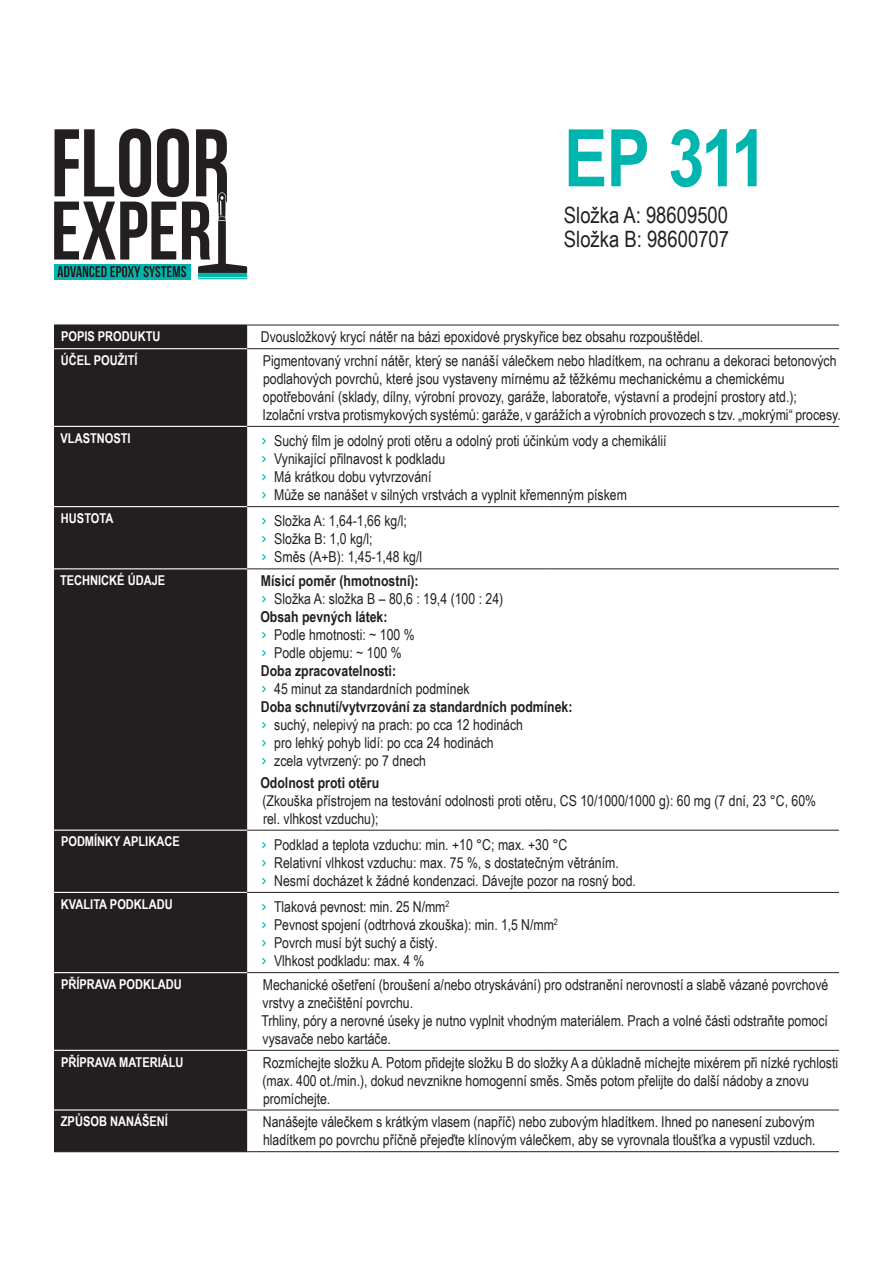
<style>
.page{position:relative;width:893px;height:1263px;background:#fff}
.page>*{position:absolute;margin:0;border:0;box-sizing:border-box;transform-origin:0 0}
.t1{font:700 79.5px "Arial Narrow";color:#00b5ae}
.t2{font:22.5px "Arial Narrow";color:#231f20}
.t3{font:15px/18px "Arial Narrow";color:#231f20}
.t4{font:700 15px "Arial Narrow";color:#231f20}
.t5{font:700 13.5px "Arial Narrow";color:#fff}
.s1{font-family:"Gravur";font-stretch:condensed;color:#00b5ae}
</style>
<div class="page">
<div style="left:54px;top:326px;width:193px;height:825px;background:#231f20"></div>
<hr style="left:54px;top:324px;width:193px;height:2px;background:#231f20">
<hr style="left:54px;top:348px;width:193px;height:1px;background:#fff">
<hr style="left:54px;top:426px;width:193px;height:1px;background:#fff">
<hr style="left:54px;top:506px;width:193px;height:1px;background:#fff">
<hr style="left:54px;top:568px;width:193px;height:1px;background:#fff">
<hr style="left:54px;top:830px;width:193px;height:1px;background:#fff">
<hr style="left:54px;top:892px;width:193px;height:1px;background:#fff">
<hr style="left:54px;top:972px;width:193px;height:1px;background:#fff">
<hr style="left:54px;top:1050px;width:193px;height:1px;background:#fff">
<hr style="left:54px;top:1109px;width:193px;height:1px;background:#fff">
<hr style="left:54px;top:1151px;width:193px;height:1px;background:#231f20">
<hr style="left:247px;top:325px;width:302px;height:1px;background:#231f20">
<hr style="left:549px;top:325px;width:290px;height:1px;background:#231f20">
<hr style="left:247px;top:348px;width:302px;height:1px;background:#231f20">
<hr style="left:549px;top:348px;width:290px;height:1px;background:#231f20">
<hr style="left:247px;top:426px;width:302px;height:1px;background:#231f20">
<hr style="left:549px;top:426px;width:290px;height:1px;background:#231f20">
<hr style="left:247px;top:506px;width:302px;height:1px;background:#231f20">
<hr style="left:549px;top:506px;width:290px;height:1px;background:#231f20">
<hr style="left:247px;top:568px;width:302px;height:1px;background:#231f20">
<hr style="left:549px;top:568px;width:290px;height:1px;background:#231f20">
<hr style="left:247px;top:830px;width:302px;height:1px;background:#231f20">
<hr style="left:549px;top:830px;width:290px;height:1px;background:#231f20">
<hr style="left:247px;top:892px;width:302px;height:1px;background:#231f20">
<hr style="left:549px;top:892px;width:290px;height:1px;background:#231f20">
<hr style="left:247px;top:972px;width:302px;height:1px;background:#231f20">
<hr style="left:549px;top:972px;width:290px;height:1px;background:#231f20">
<hr style="left:247px;top:1050px;width:302px;height:1px;background:#231f20">
<hr style="left:549px;top:1050px;width:290px;height:1px;background:#231f20">
<hr style="left:247px;top:1109px;width:302px;height:1px;background:#231f20">
<hr style="left:549px;top:1109px;width:290px;height:1px;background:#231f20">
<hr style="left:247px;top:1151px;width:302px;height:1px;background:#231f20">
<hr style="left:549px;top:1151px;width:290px;height:1px;background:#231f20">
<div style="left:54px;top:264px;width:137px;height:16px;background:#00b5ae"></div>
<hr style="left:198px;top:278px;width:49px;height:1px;background:#00b5ae">
<svg style="left:54px;top:129px;width:193px;height:148px"></svg>
<p class="t1" style="left:564px;top:98px;width:205px">EP 311</p>
<p class="t2" style="left:564px;top:199px;width:166px">Složka A: 98609500</p>
<p class="t2" style="left:564px;top:223px;width:167px">Složka B: 98600707</p>
<p class="t5" style="left:61px;top:326px;width:101px">POPIS PRODUKTU</p>
<p class="t3" style="left:261px;top:327px;width:444px">Dvousložkový krycí nátěr na bázi epoxidové pryskyřice bez obsahu rozpouštědel.</p>
<p class="t5" style="left:61px;top:350px;width:78px">ÚČEL POUŽITÍ</p>
<p class="t3" style="left:263px;top:351px;width:575px">Pigmentovaný vrchní nátěr, který se nanáší válečkem nebo hladítkem, na ochranu a dekoraci betonových podlahových povrchů, které jsou vystaveny mírnému až těžkému mechanickému a chemickému opotřebování (sklady, dílny, výrobní provozy, garáže, laboratoře, výstavní a prodejní prostory atd.);</p>
<p class="t3" style="left:263px;top:405px;width:580px">Izolační vrstva protismykových systémů: garáže, v garážích a výrobních provozech s tzv. „mokrými“ procesy.</p>
<p class="t5" style="left:61px;top:428px;width:72px">VLASTNOSTI</p>
<p class="t3" style="left:261px;top:431px;width:407px"><span class="s1">›</span> Suchý film je odolný proti otěru a odolný proti účinkům vody a chemikálií</p>
<p class="t3" style="left:261px;top:449px;width:186px"><span class="s1">›</span> Vynikající přilnavost k podkladu</p>
<p class="t3" style="left:261px;top:467px;width:172px"><span class="s1">›</span> Má krátkou dobu vytvrzování</p>
<p class="t3" style="left:261px;top:485px;width:368px"><span class="s1">›</span> Může se nanášet v silných vrstvách a vyplnit křemenným pískem</p>
<p class="t5" style="left:61px;top:508px;width:54px">HUSTOTA</p>
<p class="t3" style="left:261px;top:512px;width:148px"><span class="s1">›</span> Složka A: 1,64-1,66 kg/l;</p>
<p class="t3" style="left:261px;top:530px;width:113px"><span class="s1">›</span> Složka B: 1,0 kg/l;</p>
<p class="t3" style="left:261px;top:548px;width:163px"><span class="s1">›</span> Směs (A+B): 1,45-1,48 kg/l</p>
<p class="t5" style="left:60px;top:570px;width:107px">TECHNICKÉ ÚDAJE</p>
<p class="t4" style="left:261px;top:569px;width:159px">Mísicí poměr (hmotnostní):</p>
<p class="t3" style="left:261px;top:589px;width:244px"><span class="s1">›</span> Složka A: složka B – 80,6 : 19,4 (100 : 24)</p>
<p class="t4" style="left:260px;top:605px;width:129px">Obsah pevných látek:</p>
<p class="t3" style="left:261px;top:625px;width:155px"><span class="s1">›</span> Podle hmotnosti: ~ 100 %</p>
<p class="t3" style="left:261px;top:643px;width:142px"><span class="s1">›</span> Podle objemu: ~ 100 %</p>
<p class="t4" style="left:261px;top:659px;width:137px">Doba zpracovatelnosti:</p>
<p class="t3" style="left:261px;top:679px;width:210px"><span class="s1">›</span> 45 minut za standardních podmínek</p>
<p class="t4" style="left:261px;top:695px;width:313px">Doba schnutí/vytvrzování za standardních podmínek:</p>
<p class="t3" style="left:261px;top:715px;width:264px"><span class="s1">›</span> suchý, nelepivý na prach: po cca 12 hodinách</p>
<p class="t3" style="left:261px;top:733px;width:234px"><span class="s1">›</span> pro lehký pohyb lidí: po cca 24 hodinách</p>
<p class="t3" style="left:261px;top:751px;width:167px"><span class="s1">›</span> zcela vytvrzený: po 7 dnech</p>
<p class="t4" style="left:260px;top:771px;width:120px">Odolnost proti otěru</p>
<p class="t3" style="left:262px;top:791px;width:555px">(Zkouška přístrojem na testování odolnosti proti otěru, CS 10/1000/1000 g): 60 mg (7 dní, 23 °C, 60% rel. vlhkost vzduchu);</p>
<p class="t5" style="left:61px;top:831px;width:120px">PODMÍNKY APLIKACE</p>
<p class="t3" style="left:261px;top:835px;width:308px"><span class="s1">›</span> Podklad a teplota vzduchu: min. +10 °C; max. +30 °C</p>
<p class="t3" style="left:261px;top:853px;width:359px"><span class="s1">›</span> Relativní vlhkost vzduchu: max. 75 %, s dostatečným větráním.</p>
<p class="t3" style="left:261px;top:871px;width:377px"><span class="s1">›</span> Nesmí docházet k žádné kondenzaci. Dávejte pozor na rosný bod.</p>
<p class="t5" style="left:61px;top:894px;width:113px">KVALITA PODKLADU</p>
<p class="t3" style="left:261px;top:897px;width:190px"><span class="s1">›</span> Tlaková pevnost: min. 25 N/mm<sup>2</sup></p>
<p class="t3" style="left:261px;top:915px;width:298px"><span class="s1">›</span> Pevnost spojení (odtrhová zkouška): min. 1,5 N/mm<sup>2</sup></p>
<p class="t3" style="left:261px;top:933px;width:178px"><span class="s1">›</span> Povrch musí být suchý a čistý.</p>
<p class="t3" style="left:261px;top:951px;width:165px"><span class="s1">›</span> Vlhkost podkladu: max. 4 %</p>
<p class="t5" style="left:61px;top:974px;width:122px">PŘÍPRAVA PODKLADU</p>
<p class="t3" style="left:263px;top:975px;width:567px">Mechanické ošetření (broušení a/nebo otryskávání) pro odstranění nerovností a slabě vázané povrchové</p>
<p class="t3" style="left:263px;top:993px;width:152px">vrstvy a znečištění povrchu.</p>
<p class="t3" style="left:261px;top:1011px;width:568px">Trhliny, póry a nerovné úseky je nutno vyplnit vhodným materiálem. Prach a volné části odstraňte pomocí</p>
<p class="t3" style="left:263px;top:1029px;width:130px">vysavače nebo kartáče.</p>
<p class="t5" style="left:61px;top:1051px;width:124px">PŘÍPRAVA MATERIÁLU</p>
<p class="t3" style="left:263px;top:1053px;width:577px">Rozmíchejte složku A. Potom přidejte složku B do složky A a důkladně míchejte mixérem při nízké rychlosti</p>
<p class="t3" style="left:262px;top:1071px;width:548px">(max. 400 ot./min.), dokud nevznikne homogenní směs. Směs potom přelijte do další nádoby a znovu</p>
<p class="t3" style="left:263px;top:1089px;width:69px">promíchejte.</p>
<p class="t5" style="left:61px;top:1111px;width:109px">ZPŮSOB NANÁŠENÍ</p>
<p class="t3" style="left:263px;top:1112px;width:553px">Nanášejte válečkem s krátkým vlasem (napříč) nebo zubovým hladítkem. Ihned po nanesení zubovým</p>
<p class="t3" style="left:263px;top:1130px;width:554px">hladítkem po povrchu příčně přejeďte klínovým válečkem, aby se vyrovnala tloušťka a vypustil vzduch.</p>
</div>
